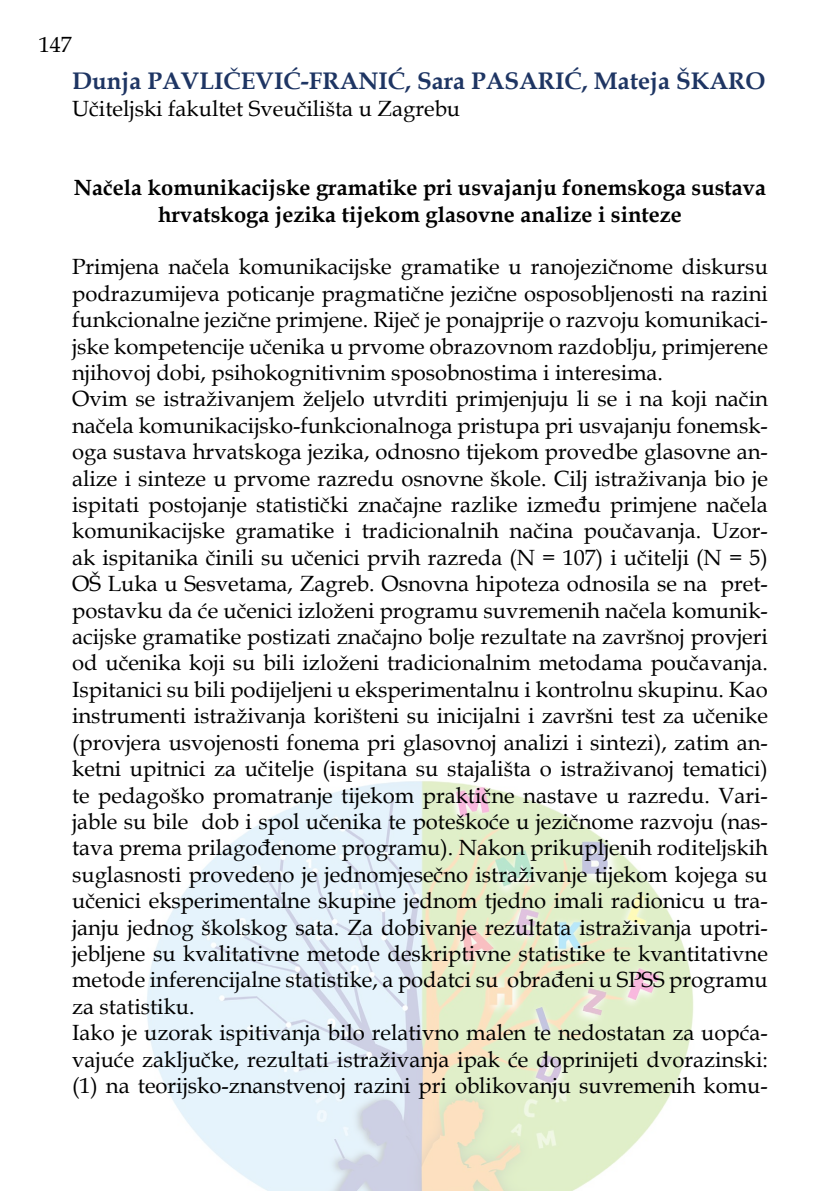
<style>
.page{position:relative;width:840px;height:1191px;background:#fff}
.page>*{position:absolute;margin:0;border:0;box-sizing:border-box;transform-origin:0 0}
.t1{font:700 24px "Book Antiqua";color:#1e3563}
.t2{font:22px/26.4px "Book Antiqua";color:#000}
.t3{font:700 22px/26.4px "Book Antiqua";color:#000;text-align:center}
</style>
<div class="page">
<img style="left:147px;top:781px;width:547px;height:410px">
<p class="t2" style="left:39px;top:31px;width:34px">147</p>
<p class="t1" style="left:72px;top:65px;width:694px">Dunja PAVLIČEVIĆ-FRANIĆ, Sara PASARIĆ, Mateja ŠKARO</p>
<p class="t2" style="left:72px;top:95px;width:389px">Učiteljski fakultet Sveučilišta u Zagrebu</p>
<p class="t3" style="left:74px;top:174px;width:693px">Načela komunikacijske gramatike pri usvajanju fonemskoga sustava hrvatskoga jezika tijekom glasovne analize i sinteze</p>
<p class="t2" style="left:72px;top:253px;width:697px">Primjena načela komunikacijske gramatike u ranojezičnome diskursu podrazumijeva poticanje pragmatične jezične osposobljenosti na razini funkcionalne jezične primjene. Riječ je ponajprije o razvoju komunikaci&shy;jske kompetencije učenika u prvome obrazovnom razdoblju, primjerene njihovoj dobi, psihokognitivnim sposobnostima i interesima.<br>Ovim se istraživanjem željelo utvrditi primjenjuju li se i na koji način načela komunikacijsko-funkcionalnoga pristupa pri usvajanju fonemsk&shy;oga sustava hrvatskoga jezika, odnosno tijekom provedbe glasovne an&shy;alize i sinteze u prvome razredu osnovne škole. Cilj istraživanja bio je ispitati postojanje statistički značajne razlike između primjene načela komunikacijske gramatike i tradicionalnih načina poučavanja. Uzor&shy;ak ispitanika činili su učenici prvih razreda (N = 107) i učitelji (N = 5)<br>OŠ Luka u Sesvetama, Zagreb. Osnovna hipoteza odnosila se na pret&shy;postavku da će učenici izloženi programu suvremenih načela komunik&shy;acijske gramatike postizati značajno bolje rezultate na završnoj provjeri od učenika koji su bili izloženi tradicionalnim metodama poučavanja.<br>Ispitanici su bili podijeljeni u eksperimentalnu i kontrolnu skupinu. Kao instrumenti istraživanja korišteni su inicijalni i završni test za učenike (provjera usvojenosti fonema pri glasovnoj analizi i sintezi), zatim an&shy;ketni upitnici za učitelje (ispitana su stajališta o istraživanoj tematici) te pedagoško promatranje tijekom praktične nastave u razredu. Vari&shy;jable su bile dob i spol učenika te poteškoće u jezičnome razvoju (nas&shy;tava prema prilagođenome programu). Nakon prikupljenih roditeljskih suglasnosti provedeno je jednomjesečno istraživanje tijekom kojega su učenici eksperimentalne skupine jednom tjedno imali radionicu u tra&shy;janju jednog školskog sata. Za dobivanje rezultata istraživanja upotri&shy;jebljene su kvalitativne metode deskriptivne statistike te kvantitativne metode inferencijalne statistike, a podatci su obrađeni u SPSS programu za statistiku.<br>Iako je uzorak ispitivanja bilo relativno malen te nedostatan za uopća&shy;vajuće zaključke, rezultati istraživanja ipak će doprinijeti dvorazinski: (1) na teorijsko-znanstvenoj razini pri oblikovanju suvremenih komu-</p>
</div>
